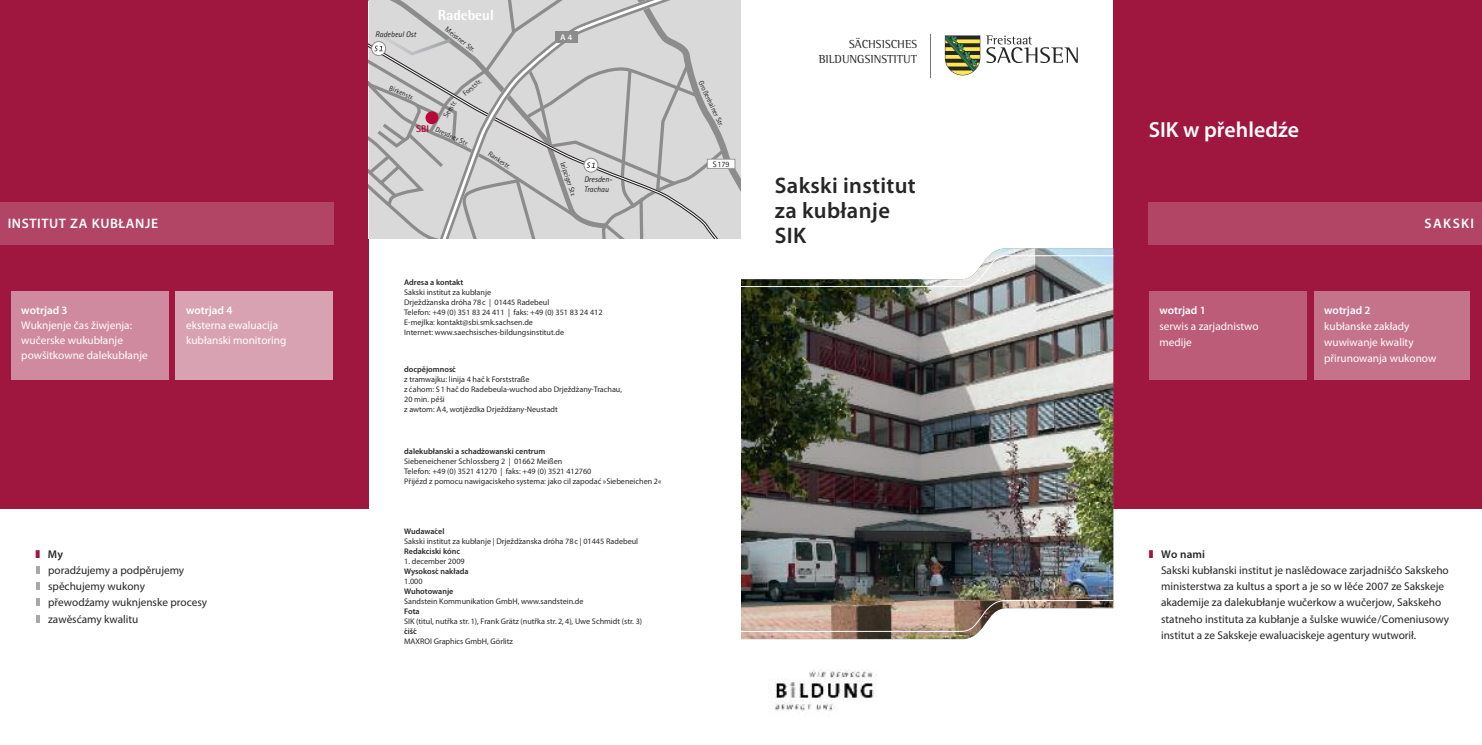
<style>
.page{position:relative;width:1482px;height:745px;background:#fff}
.page>*{position:absolute;margin:0;border:0;box-sizing:border-box;transform-origin:0 0}
.t1{font:600 22.5px/25px "Myriad Pro";letter-spacing:.015em;color:#272627}
.t2{font:600 21.88px "Myriad Pro";color:#fff}
.t3{font:14.62px "Rotis Semi Sans Extra Bold+AVQNER";letter-spacing:-.005em;color:#fff}
.t4{font:600 13.75px "Myriad Pro";letter-spacing:.04em;color:#fff}
.t5{font:11.88px/15px "Rotis Semi Serif";color:#272627;text-align:right}
.t6{font:11.25px/16.2px "Myriad Pro";color:#272627}
.t7{font:11.25px/15px "Myriad Pro";color:#fff}
.t8{font:600 11.25px "Myriad Pro";color:#fff}
.t9{font:9.75px "Rotis Sans Serif Extra Bold+UWJFOL";color:#ba0639}
.t10{font:8.12px/10px "Myriad Pro";color:#272627}
.t11{font:600 8.12px "Myriad Pro";color:#272627}
.t12{font:8.12px/9.8px "Rotis Sans Serif Italic+AQINTA";letter-spacing:-.005em;color:#231f20}
.t13{font:8.12px "Rotis Sans Serif+TQKJGJ";color:#231f20}
.t14{font:8.12px "Rotis Sans Serif Extra Bold+UWJFOL";color:#fff}
.t15{font:7.25px "Rotis Sans Serif+TQKJGJ";color:#231f20}
.s1{color:#9f163e}
.s2{font-weight:600}
</style>
<div class="page">
<div style="left:0;top:0;width:369px;height:508px;background:#9f163e"></div>
<svg style="left:944px;top:35px;width:133px;height:40px"></svg>
<hr style="left:929px;top:34px;width:1px;height:43px;background:#777677">
<div style="left:1113px;top:0;width:368px;height:508px;background:#9f163e"></div>
<div style="left:1148px;top:202px;width:333px;height:42px;background:#b24465"></div>
<div style="left:1313px;top:291px;width:156px;height:88px;background:#c5738b"></div>
<div style="left:1148px;top:291px;width:158px;height:88px;background:#bc5c78"></div>
<img style="left:774px;top:669px;width:100px;height:42px">
<img style="left:741px;top:248px;width:372px;height:390px">
<svg style="left:741px;top:599px;width:372px;height:32px"></svg>
<svg style="left:741px;top:255px;width:372px;height:32px"></svg>
<div style="left:11px;top:291px;width:157px;height:88px;background:#cf8a9f"></div>
<div style="left:175px;top:291px;width:158px;height:88px;background:#d8a2b2"></div>
<div style="left:0;top:202px;width:333px;height:42px;background:#b24465"></div>
<svg style="left:369px;top:0;width:372px;height:238px;background:#ccc"></svg>
<svg style="left:36px;top:566px;width:4px;height:7px"></svg>
<svg style="left:36px;top:582px;width:4px;height:7px"></svg>
<svg style="left:36px;top:598px;width:4px;height:8px"></svg>
<svg style="left:36px;top:615px;width:4px;height:7px"></svg>
<h3 class="t4" style="left:8px;top:218px;width:152px">InStItut za kubłanje</h3>
<h3 class="t8" style="left:21px;top:305px;width:48px">wotrjad 3</h3>
<h3 class="t7" style="left:21px;top:318px;width:128px">Wuknjenje čas žiwjenja: wučerske wukubłanje powšitkowne dalekubłanje</h3>
<h3 class="t8" style="left:186px;top:305px;width:48px">wotrjad 4</h3>
<h3 class="t7" style="left:186px;top:318px;width:102px">eksterna ewaluacija kubłanski monitoring</h3>
<h3 class="t6" style="left:48px;top:546px;width:160px;text-indent:-13px"><span class="s1">❚</span> <span class="s2">My<br></span>poradźujemy a podpěrujemy spěchujemy wukony přewodźamy wuknjenske procesy zawěsćamy kwalitu</h3>
<p class="t12" style="left:375px;top:30px;width:42px">Radebeul Ost</p>
<p class="t15" style="left:390px;top:85px;width:28px;rotate:23deg">Birkenstr.</p>
<h3 class="t3" style="left:438px;top:10px;width:58px">Radebeul</h3>
<p class="t15" style="left:447px;top:26px;width:38px;rotate:38deg">Meissner Str.</p>
<p class="t14" style="left:560px;top:35px;width:13px">A 4</p>
<p class="t15" style="left:462px;top:92px;width:24px;rotate:-41deg">Forststr.</p>
<p class="t15" style="left:443px;top:115px;width:20px;rotate:-58deg">Seestr.</p>
<p class="t9" style="left:416px;top:126px;width:14px">SBI</p>
<p class="t15" style="left:436px;top:126px;width:37px;rotate:25deg">Dresdner Str.</p>
<p class="t15" style="left:490px;top:150px;width:27px;rotate:35deg">Rankestr.</p>
<p class="t15" style="left:565px;top:161px;width:37px;rotate:72deg">Leipziger Str.</p>
<p class="t12" style="left:584px;top:175px;width:30px">Dresden-<br>Trachau</p>
<p class="t11" style="left:404px;top:279px;width:61px">adresa a kontakt</p>
<p class="t10" style="left:404px;top:288px;width:200px">Sakski institut za kubłanje<br>Drježd´zanska dróha 78c | 01445 Radebeul<br>Telefon: +49 (0) 351 83 24 411 | faks: +49 (0) 351 83 24 412<br>E-mejlka: kontakt@sbi.smk.sachsen.de<br>Internet: www.saechsisches-bildungsinstitut.de</p>
<p class="t11" style="left:404px;top:366px;width:53px">docpějomnos´c</p>
<p class="t10" style="left:404px;top:375px;width:219px">z tramwajku: linija 4 hacˇ k Forststraße<br>z c´ ahom: S1 hacˇ do Radebeula-wuchod abo Drježd´zany-Trachau, 20 min. peˇši<br>z awtom: A4, wotjˇezdka Drježd´zany-Neustadt</p>
<p class="t11" style="left:404px;top:447px;width:143px">dalekubłanski a schadz´owanski centrum</p>
<p class="t10" style="left:404px;top:456px;width:259px">Siebeneichener Schlossberg 2 | 01662 Meißen<br>Telefon: +49 (0) 3521 41270 | faks: +49 (0) 3521 412760<br>Prˇijeˇzd z pomocu nawigaciskeho systema: jako cil zapodac´ »Siebeneichen 2«</p>
<p class="t11" style="left:404px;top:528px;width:42px">Wudawa´cel</p>
<p class="t10" style="left:404px;top:537px;width:235px">Sakski institut za kubłanje | Drježd´zanska dróha 78c | 01445 Radebeul</p>
<p class="t11" style="left:404px;top:548px;width:57px">Redakciski kónc</p>
<p class="t10" style="left:404px;top:557px;width:62px">1. december 2009</p>
<p class="t11" style="left:404px;top:568px;width:66px">Wysokos´c nakłada</p>
<p class="t10" style="left:404px;top:577px;width:20px">1.000</p>
<p class="t11" style="left:404px;top:588px;width:51px">Wuhotowanje</p>
<p class="t10" style="left:404px;top:597px;width:181px">Sandstein Kommunikation GmbH, www.sandstein.de</p>
<p class="t11" style="left:404px;top:608px;width:17px">Fota</p>
<p class="t10" style="left:404px;top:617px;width:239px">SIK (titul, nutrˇka str. 1), Frank Grätz (nutrˇka str. 2, 4), Uwe Schmidt (str. 3)</p>
<p class="t11" style="left:404px;top:628px;width:14px">c´išc´</p>
<p class="t10" style="left:404px;top:637px;width:110px">MAXROI Graphics GmbH, Görlitz</p>
<p class="t15" style="left:702px;top:80px;width:51px;rotate:64deg">Großenhainer Str.</p>
<p class="t13" style="left:712px;top:161px;width:18px">S179</p>
<h3 class="t5" style="left:818px;top:37px;width:100px">SÄCHSISCHES<br>BILDUNGSINSTITUT</h3>
<h1 class="t1" style="left:774px;top:174px;width:142px">Sakski institut za kubłanje<br>SIk</h1>
<h2 class="t2" style="left:1148px;top:121px;width:152px">SIk w přehledźe</h2>
<h3 class="t4" style="left:1424px;top:218px;width:51px">SakSkI</h3>
<h3 class="t8" style="left:1159px;top:305px;width:48px">wotrjad 1</h3>
<h3 class="t7" style="left:1159px;top:318px;width:101px;line-height:16.2px">serwis a zarjadnistwo medije</h3>
<h3 class="t8" style="left:1323px;top:305px;width:48px">wotrjad 2</h3>
<h3 class="t7" style="left:1323px;top:318px;width:114px;line-height:16.2px">kubłanske zakłady wuwiwanje kwality přirunowanja wukonow</h3>
<p class="t6" style="left:1160px;top:546px;width:289px;text-indent:-12px"><span class="s1">❚</span> <span class="s2">Wo nami<br></span>Sakski kubłanski institut je naslědowace zarjadnišćo Sakskeho ministerstwa za kultus a sport a je so w lěće 2007 ze Sakskeje akademije za dalekubłanje wučerkow a wučerjow, Sakskeho statneho instituta za kubłanje a šulske wuwiće/Comeniusowy institut a ze Sakskeje ewaluaciskeje agentury wutworił.</p>
</div>
